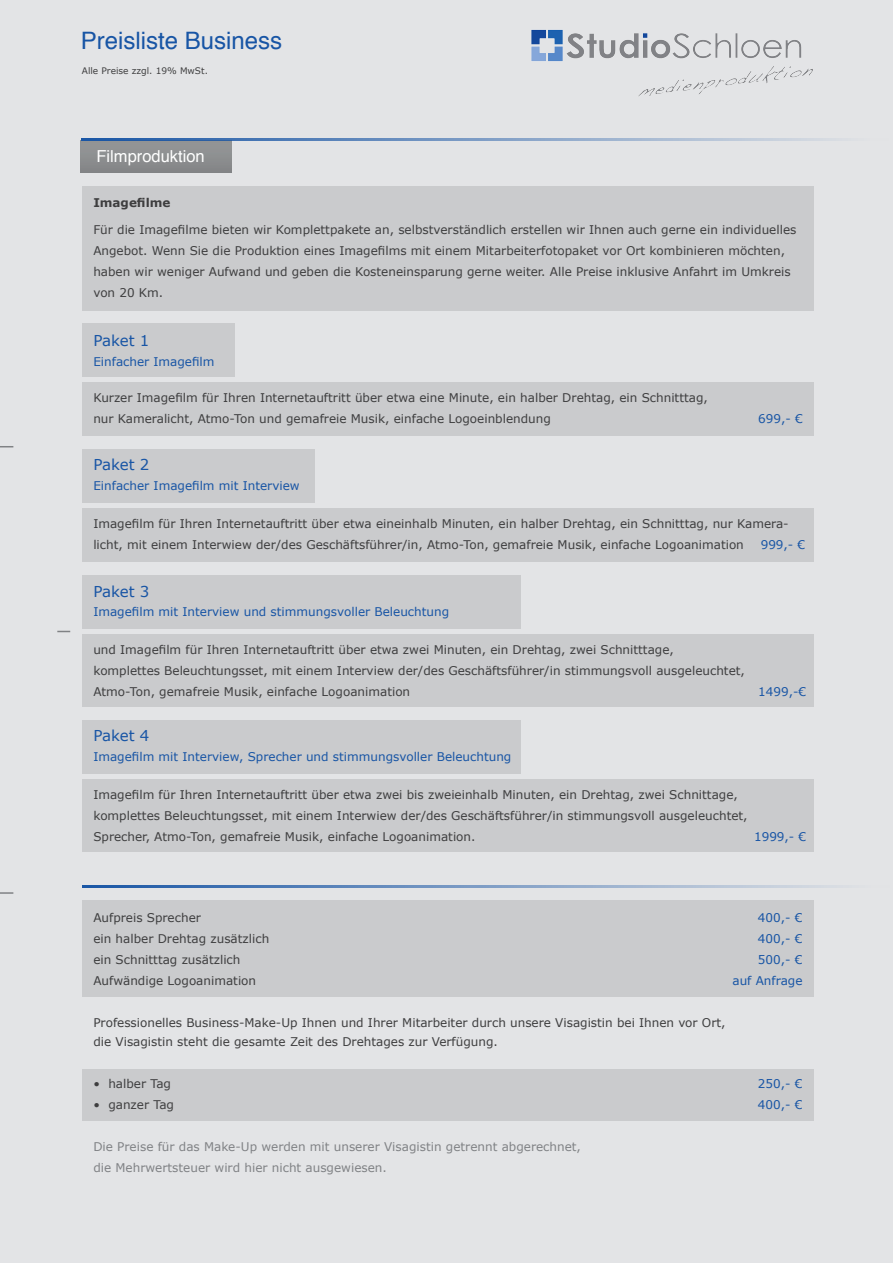
<style>
.page{position:relative;width:893px;height:1263px;background:#dddee0}
.page>*{position:absolute;margin:0;border:0;box-sizing:border-box;transform-origin:0 0}
.t1{font:24px "Helvetica";color:#1855a5}
.t2{font:16.5px "Helvetica";color:#fff}
.t3{font:15px "Verdana";letter-spacing:-.005em;color:#1855a5}
.t4{font:12px/21px "Verdana";color:#3e3e3f}
.t5{font:12px "Verdana";color:#1855a5}
.t6{font:12px "Verdana";color:#808285}
.t7{font:700 12px "Verdana";color:#3e3e3f}
.t8{font:9px "Verdana";color:#3e3e3f}
</style>
<div class="page">
<svg style="left:0;top:892px;width:13px;height:2px"></svg>
<svg style="left:0;top:446px;width:13px;height:1px"></svg>
<svg style="left:57px;top:631px;width:13px;height:1px"></svg>
<div style="left:82px;top:1069px;width:731px;height:51px;background:#cacbcd"></div>
<div style="left:82px;top:449px;width:233px;height:54px;background:#cacbcd"></div>
<div style="left:81px;top:140px;width:150px;height:32px;background:#8e9091"></div>
<hr style="left:81px;top:138px;width:808px;height:2px;background:#1855a5">
<div style="left:82px;top:186px;width:731px;height:125px;background:#cacbcd"></div>
<div style="left:82px;top:323px;width:153px;height:54px;background:#cacbcd"></div>
<div style="left:82px;top:382px;width:731px;height:54px;background:#cacbcd"></div>
<div style="left:82px;top:508px;width:731px;height:54px;background:#cacbcd"></div>
<div style="left:82px;top:575px;width:438px;height:54px;background:#cacbcd"></div>
<div style="left:82px;top:635px;width:731px;height:72px;background:#cacbcd"></div>
<div style="left:82px;top:720px;width:438px;height:54px;background:#cacbcd"></div>
<div style="left:82px;top:779px;width:731px;height:72px;background:#cacbcd"></div>
<hr style="left:82px;top:885px;width:808px;height:3px;background:#1855a5">
<div style="left:82px;top:900px;width:731px;height:96px;background:#cacbcd"></div>
<img style="left:531px;top:30px;width:282px;height:66px">
<p class="t1" style="left:81px;top:22px;width:203px">Preisliste Business</p>
<p class="t8" style="left:82px;top:65px;width:128px">Alle Preise zzgl. 19% MwSt.</p>
<p class="t2" style="left:97px;top:144px;width:110px">Filmproduktion</p>
<p class="t7" style="left:93px;top:195px;width:79px">Imagefilme</p>
<p class="t4" style="left:93px;top:219px;width:705px">Für die Imagefilme bieten wir Komplettpakete an, selbstverständlich erstellen wir Ihnen auch gerne ein individuelles Angebot. Wenn Sie die Produktion eines Imagefilms mit einem Mitarbeiterfotopaket vor Ort kombinieren möchten, haben wir weniger Aufwand und geben die Kosteneinsparung gerne weiter. Alle Preise inklusive Anfahrt im Umkreis von 20 Km.</p>
<p class="t3" style="left:93px;top:331px;width:58px">Paket 1</p>
<p class="t5" style="left:93px;top:354px;width:123px">Einfacher Imagefilm</p>
<p class="t4" style="left:93px;top:387px;width:616px">Kurzer Imagefilm für Ihren Internetauftritt über etwa eine Minute, ein halber Drehtag, ein Schnitttag,</p>
<p class="t4" style="left:93px;top:408px;width:459px">nur Kameralicht, Atmo-Ton und gemafreie Musik, einfache Logoeinblendung</p>
<p class="t5" style="left:758px;top:411px;width:46px">699,- €</p>
<p class="t3" style="left:93px;top:455px;width:58px">Paket 2</p>
<p class="t5" style="left:93px;top:478px;width:208px">Einfacher Imagefilm mit Interview</p>
<p class="t4" style="left:93px;top:513px;width:697px">Imagefilm für Ihren Internetauftritt über etwa eineinhalb Minuten, ein halber Drehtag, ein Schnitttag, nur Kamera-</p>
<p class="t4" style="left:93px;top:534px;width:652px">licht, mit einem Interwiew der/des Geschäftsführer/in, Atmo-Ton, gemafreie Musik, einfache Logoanimation</p>
<p class="t5" style="left:761px;top:537px;width:46px">999,- €</p>
<p class="t3" style="left:93px;top:582px;width:58px">Paket 3</p>
<p class="t5" style="left:93px;top:604px;width:357px">Imagefilm mit Interview und stimmungsvoller Beleuchtung</p>
<p class="t4" style="left:93px;top:640px;width:582px">und Imagefilm für Ihren Internetauftritt über etwa zwei Minuten, ein Drehtag, zwei Schnitttage,</p>
<p class="t4" style="left:93px;top:661px;width:653px">komplettes Beleuchtungsset, mit einem Interview der/des Geschäftsführer/in stimmungsvoll ausgeleuchtet,</p>
<p class="t4" style="left:93px;top:682px;width:318px">Atmo-Ton, gemafreie Musik, einfache Logoanimation</p>
<p class="t5" style="left:758px;top:684px;width:49px">1499,-€</p>
<p class="t3" style="left:93px;top:726px;width:58px">Paket 4</p>
<p class="t5" style="left:93px;top:749px;width:420px">Imagefilm mit Interview, Sprecher und stimmungsvoller Beleuchtung</p>
<p class="t4" style="left:93px;top:784px;width:646px">Imagefilm für Ihren Internetauftritt über etwa zwei bis zweieinhalb Minuten, ein Drehtag, zwei Schnittage,</p>
<p class="t4" style="left:93px;top:805px;width:656px">komplettes Beleuchtungsset, mit einem Interwiew der/des Geschäftsführer/in stimmungsvoll ausgeleuchtet,</p>
<p class="t4" style="left:93px;top:826px;width:384px">Sprecher, Atmo-Ton, gemafreie Musik, einfache Logoanimation.</p>
<p class="t5" style="left:754px;top:829px;width:54px">1999,- €</p>
<p class="t4" style="left:93px;top:907px;width:109px">Aufpreis Sprecher</p>
<p class="t5" style="left:758px;top:910px;width:46px">400,- €</p>
<p class="t4" style="left:93px;top:928px;width:177px">ein halber Drehtag zusätzlich</p>
<p class="t5" style="left:758px;top:931px;width:46px">400,- €</p>
<p class="t4" style="left:93px;top:949px;width:149px">ein Schnitttag zusätzlich</p>
<p class="t5" style="left:758px;top:952px;width:46px">500,- €</p>
<p class="t4" style="left:93px;top:970px;width:164px">Aufwändige Logoanimation</p>
<p class="t5" style="left:732px;top:973px;width:72px">auf Anfrage</p>
<p class="t4" style="left:93px;top:1012px;width:634px">Professionelles Business-Make-Up Ihnen und Ihrer Mitarbeiter durch unsere Visagistin bei Ihnen vor Ort,</p>
<p class="t4" style="left:93px;top:1031px;width:406px">die Visagistin steht die gesamte Zeit des Drehtages zur Verfügung.</p>
<p class="t4" style="left:93px;top:1073px;width:79px">• halber Tag</p>
<p class="t5" style="left:758px;top:1076px;width:46px">250,- €</p>
<p class="t4" style="left:93px;top:1094px;width:82px">• ganzer Tag</p>
<p class="t5" style="left:758px;top:1097px;width:46px">400,- €</p>
<p class="t6" style="left:93px;top:1139px;width:489px">Die Preise für das Make-Up werden mit unserer Visagistin getrennt abgerechnet,</p>
<p class="t6" style="left:93px;top:1160px;width:295px">die Mehrwertsteuer wird hier nicht ausgewiesen.</p>
</div>
